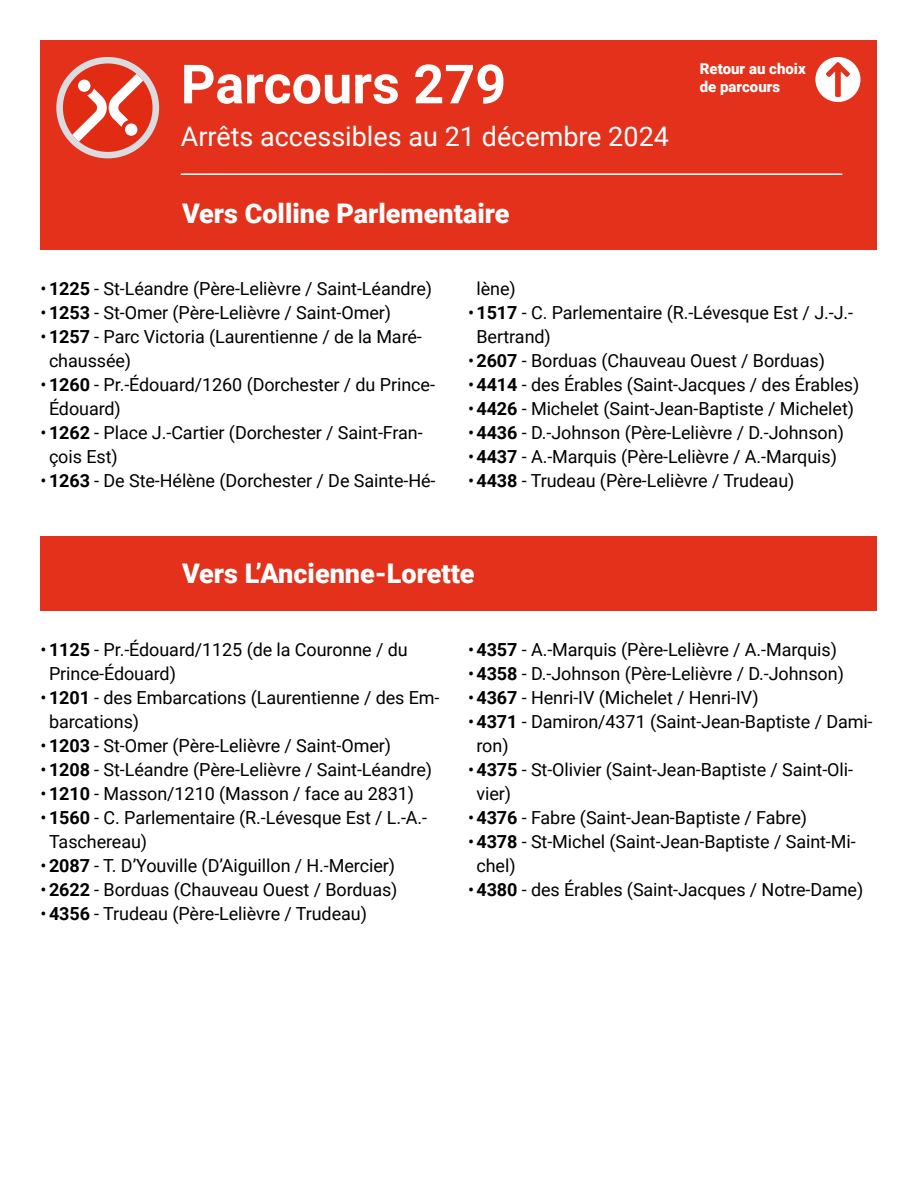
<style>
.page{position:relative;width:918px;height:1188px;background:#fff}
.page>*{position:absolute;margin:0;border:0;box-sizing:border-box;transform-origin:0 0}
.Heading_1_Parcours{font:700 54px "Roboto";color:#fff}
.Heading_3_Direction{font:900 27px "Roboto";color:#fff}
.t1{font:27px "Roboto";color:#fff}
.t2{font:18px/24px "Roboto";letter-spacing:-.005em;color:#000}
.t3{font:900 15px "Roboto";color:#fff}
.s1{font-weight:700}
</style>
<div class="page">
<div style="left:40px;top:40px;width:838px;height:136px;background:#e3311b"></div>
<svg style="left:56px;top:57px;width:103px;height:101px"></svg>
<svg style="left:815px;top:57px;width:45px;height:45px"></svg>
<hr style="left:181px;top:173px;width:661px;height:2px;background:#fff">
<div style="left:40px;top:175px;width:838px;height:75px;background:#e3311b"></div>
<div style="left:40px;top:536px;width:838px;height:74px;background:#e3311b"></div>
<p class="Heading_1_Parcours" style="left:181px;top:46px;width:327px">Parcours 279</p>
<h2 class="t1" style="left:181px;top:117px;width:490px">Arrêts accessibles au 21 décembre 2024</h2>
<p class="Heading_3_Direction" style="left:182px;top:194px;width:329px">Vers Colline Parlementaire</p>
<p class="t3" style="left:700px;top:58px;width:107px">Retour au choix</p>
<p class="t3" style="left:700px;top:76px;width:82px">de parcours</p>
<p class="t2" style="left:40px;top:276px;width:393px">•<span class="s1">1225</span> - St-Léandre (Père-Lelièvre / Saint-Léandre)</p>
<p class="t2" style="left:40px;top:300px;width:352px">•<span class="s1">1253</span> - St-Omer (Père-Lelièvre / Saint-Omer)</p>
<p class="t2" style="left:49px;top:324px;width:374px;text-indent:-9px">•<span class="s1">1257</span> - Parc Victoria (Laurentienne / de la Maré&shy;chaussée)</p>
<p class="t2" style="left:49px;top:372px;width:387px;text-indent:-9px">•<span class="s1">1260</span> - Pr.-Édouard/1260 (Dorchester / du Prince-<br>Édouard)</p>
<p class="t2" style="left:49px;top:420px;width:375px;text-indent:-9px">•<span class="s1">1262</span> - Place J.-Cartier (Dorchester / Saint-Fran&shy;çois Est)</p>
<p class="t2" style="left:40px;top:468px;width:396px">•<span class="s1">1263</span> - De Ste-Hélène (Dorchester / De Sainte-Hé-</p>
<p class="t2" style="left:477px;top:276px;width:41px">lène)</p>
<p class="t2" style="left:477px;top:300px;width:378px;text-indent:-9px">•<span class="s1">1517</span> - C. Parlementaire (R.-Lévesque Est / J.-J.-<br>Bertrand)</p>
<p class="t2" style="left:468px;top:348px;width:359px">•<span class="s1">2607</span> - Borduas (Chauveau Ouest / Borduas)</p>
<p class="t2" style="left:468px;top:372px;width:393px">•<span class="s1">4414</span> - des Érables (Saint-Jacques / des Érables)</p>
<p class="t2" style="left:468px;top:396px;width:388px">•<span class="s1">4426</span> - Michelet (Saint-Jean-Baptiste / Michelet)</p>
<p class="t2" style="left:468px;top:420px;width:377px">•<span class="s1">4436</span> - D.-Johnson (Père-Lelièvre / D.-Johnson)</p>
<p class="t2" style="left:468px;top:444px;width:370px">•<span class="s1">4437</span> - A.-Marquis (Père-Lelièvre / A.-Marquis)</p>
<p class="t2" style="left:468px;top:468px;width:328px">•<span class="s1">4438</span> - Trudeau (Père-Lelièvre / Trudeau)</p>
<p class="Heading_3_Direction" style="left:182px;top:555px;width:294px">Vers L’Ancienne-Lorette</p>
<p class="t2" style="left:49px;top:637px;width:360px;text-indent:-9px">•<span class="s1">1125</span> - Pr.-Édouard/1125 (de la Couronne / du<br>Prince-Édouard)</p>
<p class="t2" style="left:49px;top:685px;width:392px;text-indent:-9px">•<span class="s1">1201</span> - des Embarcations (Laurentienne / des Em&shy;barcations)</p>
<p class="t2" style="left:40px;top:733px;width:352px">•<span class="s1">1203</span> - St-Omer (Père-Lelièvre / Saint-Omer)</p>
<p class="t2" style="left:40px;top:757px;width:393px">•<span class="s1">1208</span> - St-Léandre (Père-Lelièvre / Saint-Léandre)</p>
<p class="t2" style="left:40px;top:781px;width:375px">•<span class="s1">1210</span> - Masson/1210 (Masson / face au 2831)</p>
<p class="t2" style="left:49px;top:805px;width:380px;text-indent:-9px">•<span class="s1">1560</span> - C. Parlementaire (R.-Lévesque Est / L.-A.-<br>Taschereau)</p>
<p class="t2" style="left:40px;top:853px;width:356px">•<span class="s1">2087</span> - T. D’Youville (D’Aiguillon / H.-Mercier)</p>
<p class="t2" style="left:40px;top:877px;width:359px">•<span class="s1">2622</span> - Borduas (Chauveau Ouest / Borduas)</p>
<p class="t2" style="left:40px;top:901px;width:328px">•<span class="s1">4356</span> - Trudeau (Père-Lelièvre / Trudeau)</p>
<p class="t2" style="left:468px;top:637px;width:370px">•<span class="s1">4357</span> - A.-Marquis (Père-Lelièvre / A.-Marquis)</p>
<p class="t2" style="left:468px;top:661px;width:377px">•<span class="s1">4358</span> - D.-Johnson (Père-Lelièvre / D.-Johnson)</p>
<p class="t2" style="left:468px;top:685px;width:292px">•<span class="s1">4367</span> - Henri-IV (Michelet / Henri-IV)</p>
<p class="t2" style="left:477px;top:709px;width:398px;text-indent:-9px">•<span class="s1">4371</span> - Damiron/4371 (Saint-Jean-Baptiste / Dami&shy;ron)</p>
<p class="t2" style="left:477px;top:757px;width:378px;text-indent:-9px">•<span class="s1">4375</span> - St-Olivier (Saint-Jean-Baptiste / Saint-Oli&shy;vier)</p>
<p class="t2" style="left:468px;top:805px;width:341px">•<span class="s1">4376</span> - Fabre (Saint-Jean-Baptiste / Fabre)</p>
<p class="t2" style="left:477px;top:829px;width:381px;text-indent:-9px">•<span class="s1">4378</span> - St-Michel (Saint-Jean-Baptiste / Saint-Mi&shy;chel)</p>
<p class="t2" style="left:468px;top:877px;width:397px">•<span class="s1">4380</span> - des Érables (Saint-Jacques / Notre-Dame)</p>
</div>
